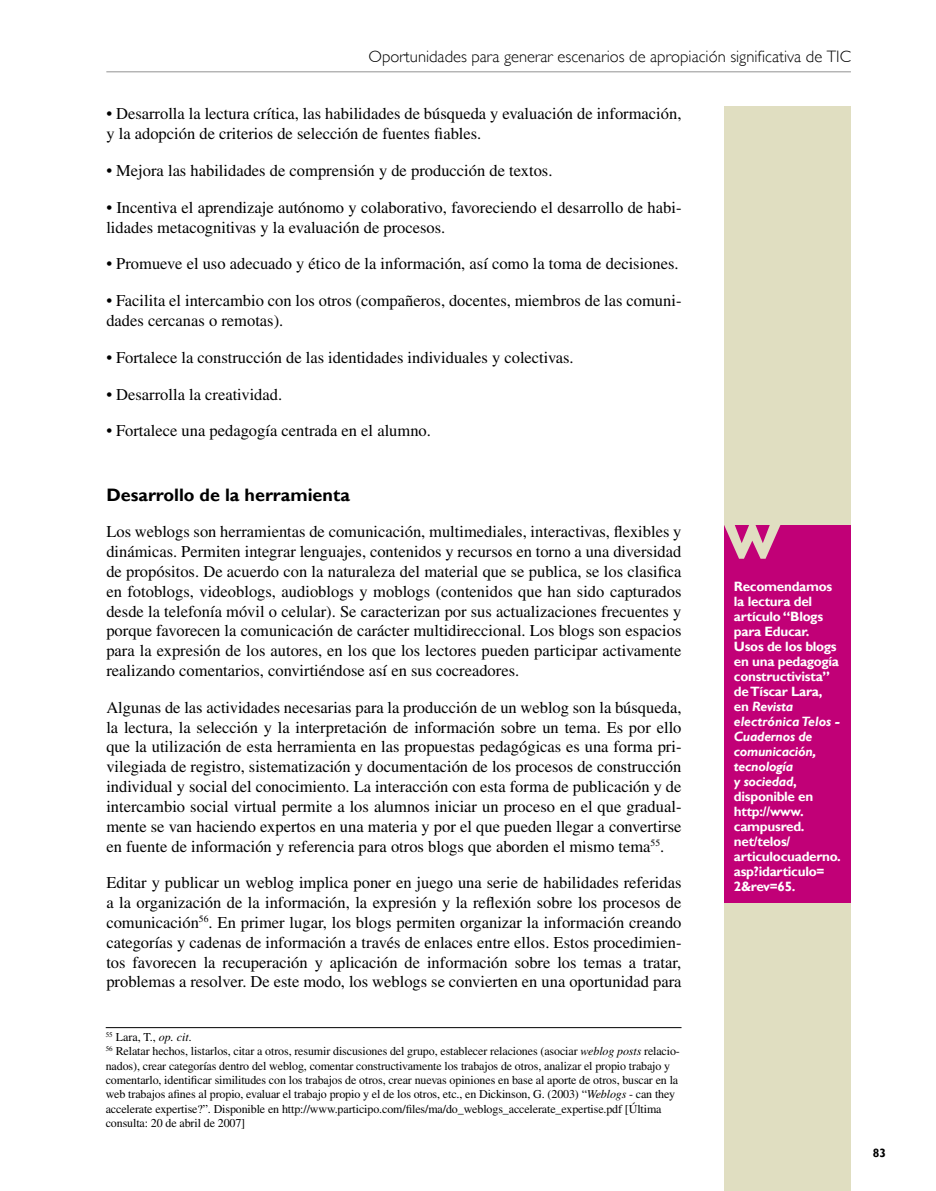
<style>
.page{position:relative;width:936px;height:1191px;background:#fff}
.page>*{position:absolute;margin:0;border:0;box-sizing:border-box;transform-origin:0 0}
.t1{font:700 18px "Gill Sans";color:#000}
.t2{font:16.5px/19.8px "Times";color:#000}
.t3{font:300 16.5px "Gill Sans";color:#000}
.t4{font:700 13.5px/15px "Gill Sans";letter-spacing:-.02em;color:#fff}
.t5{font:12px/14.4px "Times";letter-spacing:-.01em;color:#000}
.t6{font:700 12px "Gill Sans";color:#000}
.s1{font-style:italic}
</style>
<div class="page">
<div style="left:724px;top:106px;width:126px;height:1085px;background:#e0dec1"></div>
<hr style="left:106px;top:71px;width:744px;height:1px;background:#939393">
<hr style="left:106px;top:1027px;width:575px;height:1px;background:#000">
<div style="left:724px;top:525px;width:126px;height:377px;background:#c10077"></div>
<svg style="left:724px;top:525px;width:56px;height:34px"></svg>
<p class="t3" style="left:368px;top:47px;width:484px">Oportunidades para generar escenarios de apropiación significativa de TIC</p>
<p class="t2" style="left:106px;top:104px;width:576px">• Desarrolla la lectura crítica, las habilidades de búsqueda y evaluación de información, y la adopción de criterios de selección de fuentes fiables.</p>
<p class="t2" style="left:106px;top:160px;width:447px">• Mejora las habilidades de comprensión y de producción de textos.</p>
<p class="t2" style="left:106px;top:197px;width:576px">• Incentiva el aprendizaje autónomo y colaborativo, favoreciendo el desarrollo de habi&shy;lidades metacognitivas y la evaluación de procesos.</p>
<p class="t2" style="left:106px;top:254px;width:573px">• Promueve el uso adecuado y ético de la información, así como la toma de decisiones.</p>
<p class="t2" style="left:106px;top:291px;width:576px">• Facilita el intercambio con los otros (compañeros, docentes, miembros de las comuni&shy;dades cercanas o remotas).</p>
<p class="t2" style="left:106px;top:347px;width:469px">• Fortalece la construcción de las identidades individuales y colectivas.</p>
<p class="t2" style="left:106px;top:384px;width:177px">• Desarrolla la creatividad.</p>
<p class="t2" style="left:106px;top:421px;width:326px">• Fortalece una pedagogía centrada en el alumno.</p>
<p class="t1" style="left:106px;top:483px;width:245px">Desarrollo de la herramienta</p>
<p class="t2" style="left:106px;top:522px;width:576px;text-align:justify">Los weblogs son herramientas de comunicación, multimediales, interactivas, flexibles y dinámicas. Permiten integrar lenguajes, contenidos y recursos en torno a una diversidad de propósitos. De acuerdo con la naturaleza del material que se publica, se los clasifica en fotoblogs, videoblogs, audioblogs y moblogs (contenidos que han sido capturados desde la telefonía móvil o celular). Se caracterizan por sus actualizaciones frecuentes y porque favorecen la comunicación de carácter multidireccional. Los blogs son espacios para la expresión de los autores, en los que los lectores pueden participar activamente realizando comentarios, convirtiéndose así en sus cocreadores.</p>
<p class="t2" style="left:106px;top:697px;width:576px;text-align:justify">Algunas de las actividades necesarias para la producción de un weblog son la búsqueda, la lectura, la selección y la interpretación de información sobre un tema. Es por ello que la utilización de esta herramienta en las propuestas pedagógicas es una forma pri&shy;vilegiada de registro, sistematización y documentación de los procesos de construcción individual y social del conocimiento. La interacción con esta forma de publicación y de intercambio social virtual permite a los alumnos iniciar un proceso en el que gradual&shy;mente se van haciendo expertos en una materia y por el que pueden llegar a convertirse en fuente de información y referencia para otros blogs que aborden el mismo tema<sup>55</sup>.</p>
<p class="t2" style="left:106px;top:872px;width:576px;text-align:justify">Editar y publicar un weblog implica poner en juego una serie de habilidades referidas a la organización de la información, la expresión y la reflexión sobre los procesos de comunicación<sup>56</sup>. En primer lugar, los blogs permiten organizar la información creando categorías y cadenas de información a través de enlaces entre ellos. Estos procedimien&shy;tos favorecen la recuperación y aplicación de información sobre los temas a tratar, problemas a resolver. De este modo, los weblogs se convierten en una oportunidad para</p>
<p class="t5" style="left:106px;top:1029px;width:575px"><sup>55</sup> Lara, T., <span class="s1">op. cit.<br></span><sup>56</sup> Relatar hechos, listarlos, citar a otros, resumir discusiones del grupo, establecer relaciones (asociar <span class="s1">weblog posts</span> relacio&shy;nados), crear categorías dentro del weblog, comentar constructivamente los trabajos de otros, analizar el propio trabajo y comentarlo, identificar similitudes con los trabajos de otros, crear nuevas opiniones en base al aporte de otros, buscar en la web trabajos afines al propio, evaluar el trabajo propio y el de los otros, etc., en Dickinson, G. (2003) “<span class="s1">Weblogs</span> - can they accelerate expertise?”. Disponible en http://www.participo.com/files/ma/do_weblogs_accelerate_expertise.pdf [Última consulta: 20 de abril de 2007]</p>
<p class="t4" style="left:733px;top:579px;width:108px">Recomendamos la lectura del artículo “Blogs para Educar.<br>Usos de los blogs en una pedagogía constructivista” de Tíscar Lara,<br>en <span class="s1">Revista electrónica Telos -<br>Cuadernos de comunicación, tecnología<br>y sociedad</span>, disponible en http://www. campusred. net/telos/ articulocuaderno. asp?idarticulo=<br>2&amp;rev=65.</p>
<p class="t6" style="left:872px;top:1146px;width:15px">83</p>
</div>
